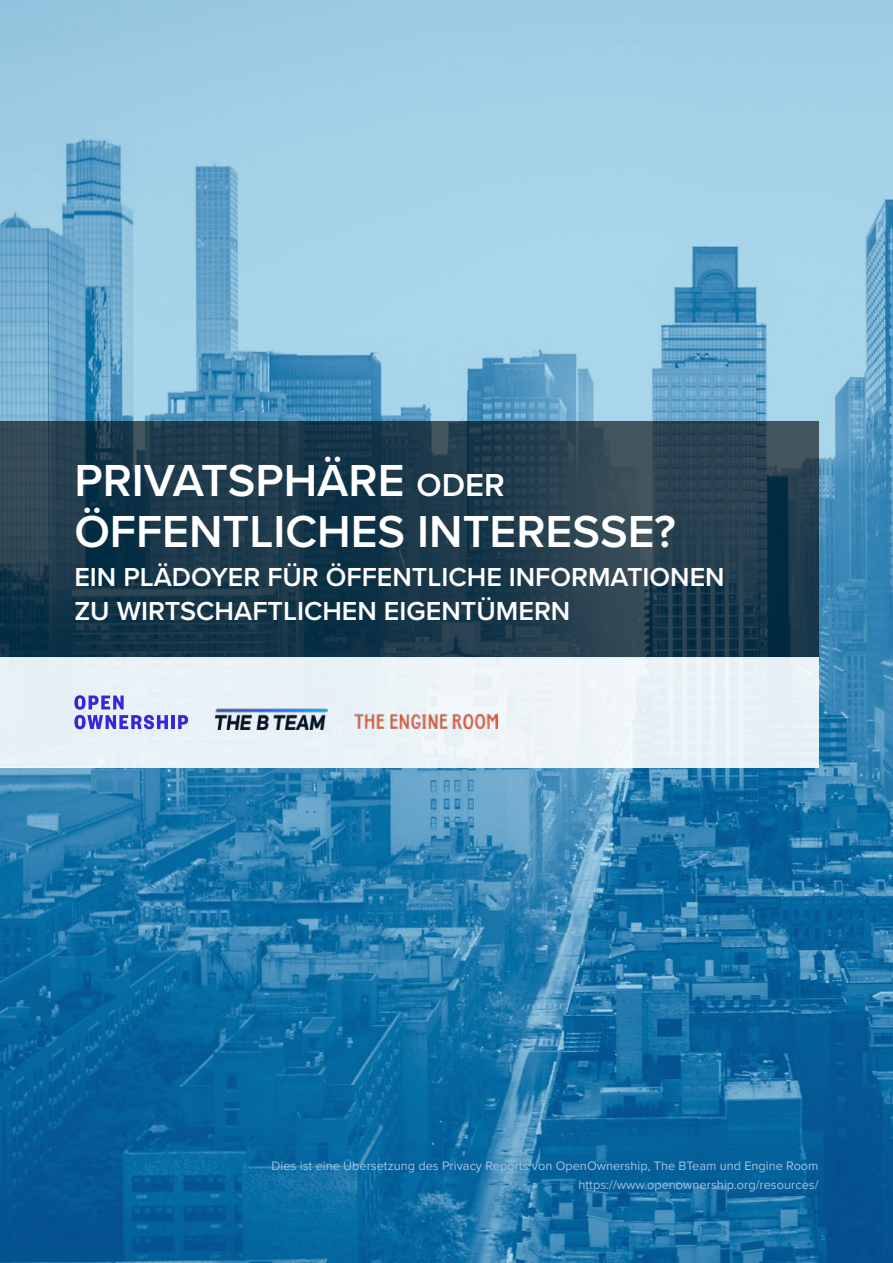
<style>
.page{position:relative;width:893px;height:1263px;background:#fff}
.page>*{position:absolute;margin:0;border:0;box-sizing:border-box;transform-origin:0 0}
.t1{font:600 46.5px/51.2px "Proxima Nova";color:#fff}
.Subtitle{font:600 27px/34.5px "Proxima Nova";color:#fff}
.Footnote_text{font:12.75px "Proxima Nova";color:#a4c2e2}
.s1{font-size:33px}
</style>
<div class="page">
<img style="left:0;top:0;width:893px;height:1263px">
<svg style="left:0;top:421px;width:819px;height:236px;background:#1e3b4c"></svg>
<div style="left:0;top:657px;width:819px;height:110px;background:#e9f2f7"></div>
<img style="left:215px;top:708px;width:112px;height:21px">
<img style="left:354px;top:713px;width:143px;height:16px">
<svg style="left:74px;top:695px;width:94px;height:34px"></svg>
<hr style="left:171px;top:715px;width:4px;height:14px;background:#3b25d8">
<svg style="left:178px;top:715px;width:10px;height:14px"></svg>
<p class="t1" style="left:74px;top:453px;width:603px">PRIVATSPHÄRE <span class="s1">ODER<br></span>ÖFFENTLICHES INTERESSE?</p>
<p class="Subtitle" style="left:74px;top:559px;width:652px">EIN PLÄDOYER FÜR ÖFFENTLICHE INFORMATIONEN<br>ZU WIRTSCHAFTLICHEN EIGENTÜMERN</p>
<p class="Footnote_text" style="left:272px;top:1156px;width:548px">Dies ist eine Übersetzung des Privacy Reports von OpenOwnership, The BTeam und Engine Room</p>
<p class="Footnote_text" style="left:578px;top:1175px;width:242px">https://www.openownership.org/resources/</p>
</div>
